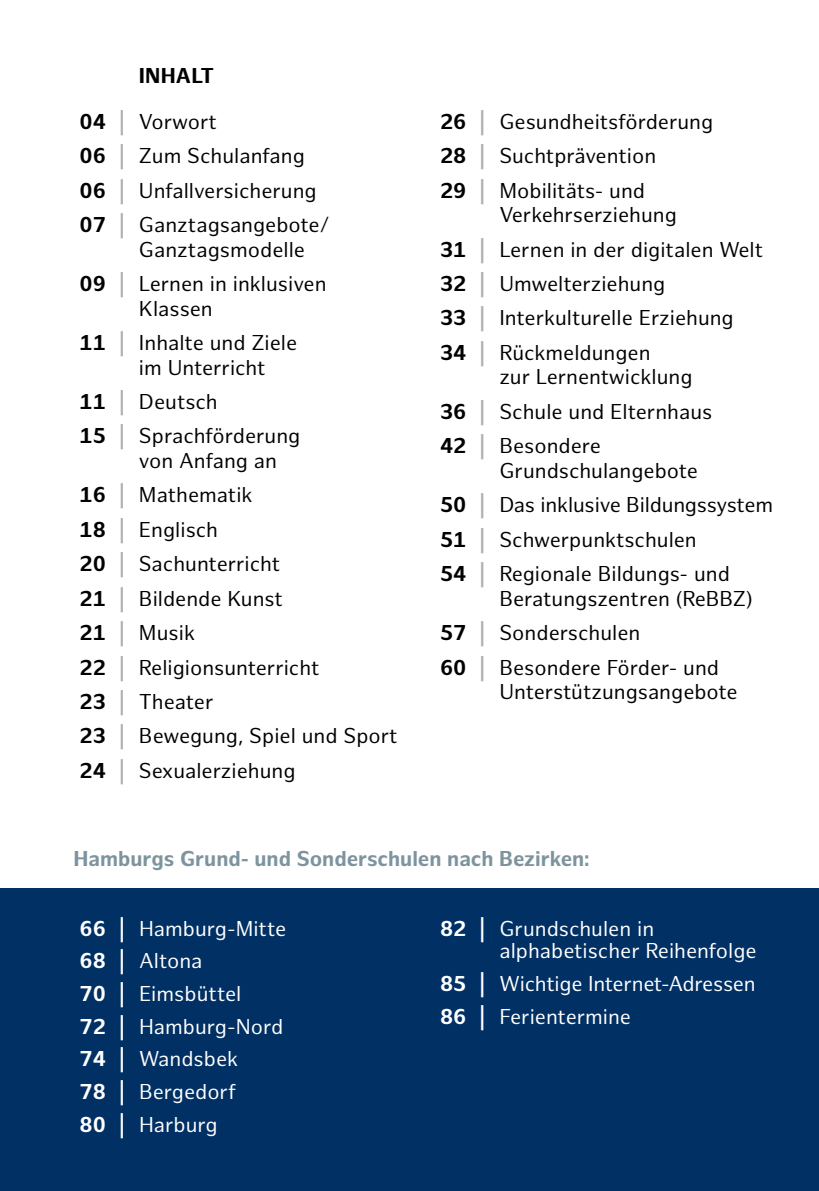
<style>
.page{position:relative;width:819px;height:1191px;background:#fff}
.page>*{position:absolute;margin:0;border:0;box-sizing:border-box;transform-origin:0 0}
.t1{font:21px/34.5px "Hamburg Sans";color:#000}
.t2{font:21px/32.7px "Hamburg Sans";color:#fff}
.t3{font:700 21px "Hamburg Sans";color:#7d949f}
.t4{font:700 21px "Hamburg Sans";letter-spacing:.01em;color:#000}
.s1{font-weight:700}
.s2{font-weight:700;color:#adaeb0}
</style>
<div class="page">
<div style="left:0;top:889px;width:819px;height:302px;background:#003064"></div>
<p class="t4" style="left:139px;top:63px;width:77px">INHALT</p>
<p class="t1" style="left:80px;top:105px;width:251px"><span class="s1">04</span> <span class="s2">|</span> Vorwort<br><span class="s1">06</span> <span class="s2">|</span> Zum Schulanfang<br><span class="s1">06</span> <span class="s2">|</span> Unfallversicherung<br><span class="s1">07</span> <span class="s2">|</span> Ganztagsangebote/</p>
<p class="t1" style="left:80px;top:233px;width:248px;text-indent:59px">Ganztagsmodelle<br><span class="s1">09</span> <span class="s2">|</span> Lernen in inklusiven</p>
<p class="t1" style="left:80px;top:292px;width:219px;text-indent:59px">Klassen<br><span class="s1">11</span> <span class="s2">|</span> Inhalte und Ziele</p>
<p class="t1" style="left:80px;top:351px;width:222px;text-indent:59px">im Unterricht<br><span class="s1">11</span> <span class="s2">|</span> Deutsch<br><span class="s1">15</span> <span class="s2">|</span> Sprachförderung</p>
<p class="t1" style="left:80px;top:444px;width:319px;text-indent:59px">von Anfang an<br><span class="s1">16</span> <span class="s2">|</span> Mathematik<br><span class="s1">18</span> <span class="s2">|</span> Englisch<br><span class="s1">20</span> <span class="s2">|</span> Sachunterricht<br><span class="s1">21</span> <span class="s2">|</span> Bildende Kunst<br><span class="s1">21</span> <span class="s2">|</span> Musik<br><span class="s1">22</span> <span class="s2">|</span> Religionsunterricht<br><span class="s1">23</span> <span class="s2">|</span> Theater<br><span class="s1">23</span> <span class="s2">|</span> Bewegung, Spiel und Sport<br><span class="s1">24</span> <span class="s2">|</span> Sexualerziehung</p>
<p class="t1" style="left:440px;top:105px;width:275px"><span class="s1">26</span> <span class="s2">|</span> Gesundheitsförderung<br><span class="s1">28</span> <span class="s2">|</span> Suchtprävention<br><span class="s1">29</span> <span class="s2">|</span> Mobilitäts- und</p>
<p class="t1" style="left:440px;top:198px;width:325px;text-indent:59px">Verkehrserziehung<br><span class="s1">31</span> <span class="s2">|</span> Lernen in der digitalen Welt<br><span class="s1">32</span> <span class="s2">|</span> Umwelterziehung<br><span class="s1">33</span> <span class="s2">|</span> Interkulturelle Erziehung<br><span class="s1">34</span> <span class="s2">|</span> Rückmeldungen</p>
<p class="t1" style="left:440px;top:361px;width:274px;text-indent:59px">zur Lernentwicklung<br><span class="s1">36</span> <span class="s2">|</span> Schule und Elternhaus<br><span class="s1">42</span> <span class="s2">|</span> Besondere</p>
<p class="t1" style="left:440px;top:454px;width:334px;text-indent:59px">Grundschulangebote<br><span class="s1">50</span> <span class="s2">|</span> Das inklusive Bildungssystem<br><span class="s1">51</span> <span class="s2">|</span> Schwerpunktschulen<br><span class="s1">54</span> <span class="s2">|</span> Regionale Bildungs- und</p>
<p class="t1" style="left:440px;top:582px;width:314px;text-indent:59px">Beratungszentren (ReBBZ)<br><span class="s1">57</span> <span class="s2">|</span> Sonderschulen<br><span class="s1">60</span> <span class="s2">|</span> Besondere Förder- und</p>
<p class="t1" style="left:499px;top:675px;width:240px">Unterstützungsangebote</p>
<p class="t3" style="left:74px;top:846px;width:517px">Hamburgs Grund- und Sonderschulen nach Bezirken:</p>
<p class="t2" style="left:80px;top:912px;width:208px"><span class="s1">66 |</span> Hamburg-Mitte<br><span class="s1">68 |</span> Altona<br><span class="s1">70 |</span> Eimsbüttel<br><span class="s1">72 |</span> Hamburg-Nord<br><span class="s1">74 |</span> Wandsbek<br><span class="s1">78 |</span> Bergedorf<br><span class="s1">80 |</span> Harburg</p>
<p class="t2" style="left:499px;top:917px;width:259px;line-height:22.8px;text-indent:-59px"><span class="s1">82 |</span> Grundschulen in alphabetischer Reihenfolge</p>
<p class="t2" style="left:440px;top:968px;width:317px"><span class="s1">85 |</span> Wichtige Internet-Adressen<br><span class="s1">86 |</span> Ferientermine</p>
</div>
